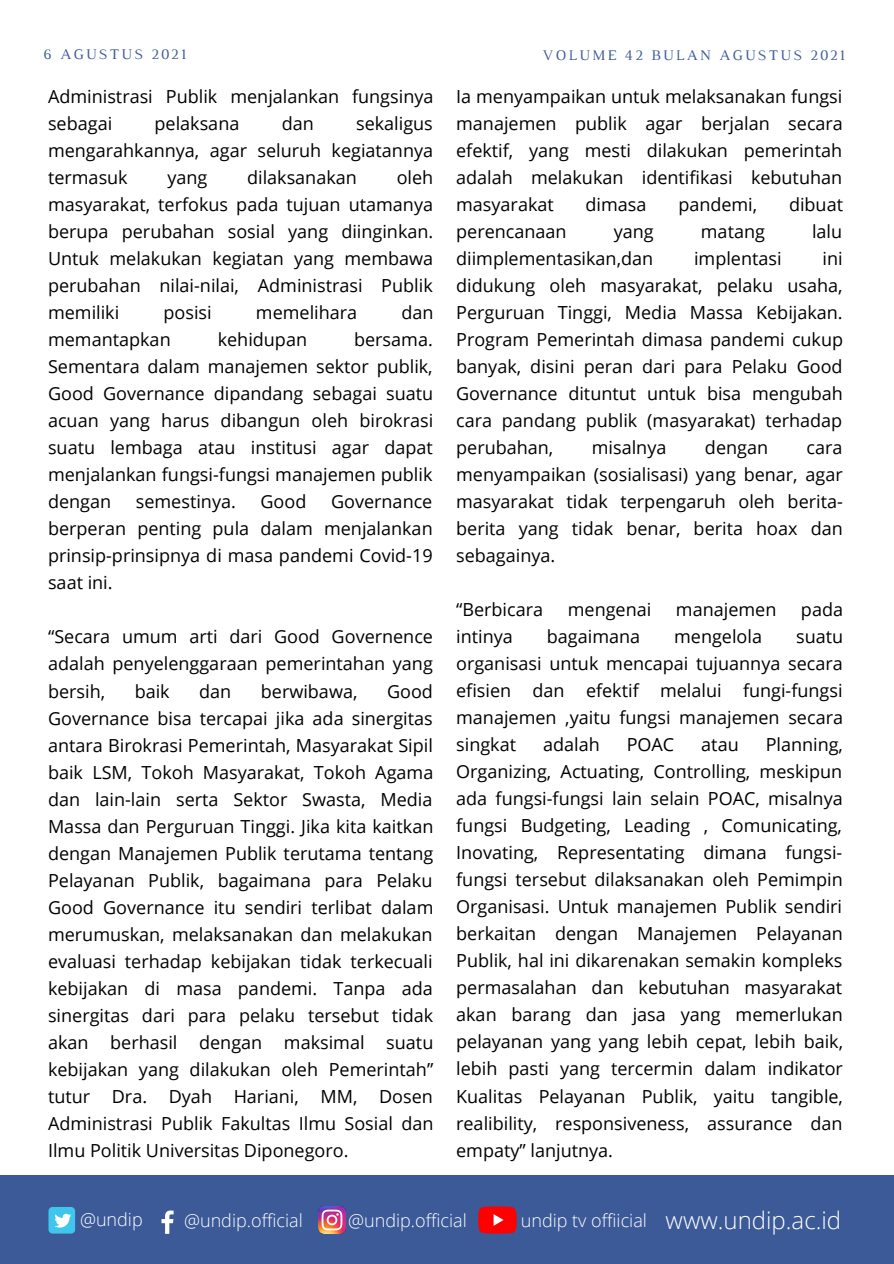
<style>
.page{position:relative;width:894px;height:1264px;background:#fff}
.page>*{position:absolute;margin:0;border:0;box-sizing:border-box;transform-origin:0 0}
.t1{font:300 24px "Open Sans";color:#fff}
.t2{font:18px/27px "Open Sans";color:#000;text-align:justify}
.t3{font:300 18px "Open Sans";color:#fff}
.t4{font:15px "Luthier";letter-spacing:.14em;color:#3d5a98}
</style>
<div class="page">
<div style="left:0;top:1175px;width:893px;height:88px;background:#3d5a98"></div>
<div style="left:48px;top:1206px;width:27px;height:27px;background:#3fc6ee;border-radius:4px"></div>
<svg style="left:54px;top:1213px;width:17px;height:14px"></svg>
<svg style="left:161px;top:1210px;width:12px;height:23px"></svg>
<svg style="left:478px;top:1206px;width:38px;height:27px"></svg>
<img style="left:318px;top:1206px;width:27px;height:27px">
<p class="t4" style="left:44px;top:49px;width:144px">6 AGUSTUS 2021</p>
<p class="t4" style="left:542px;top:49px;width:304px">VOLUME 42 BULAN AGUSTUS 2021</p>
<p class="t2" style="left:48px;top:82px;width:387px">Administrasi Publik menjalankan fungsinya sebagai</p>
<p class="t2" style="left:48px;top:109px;width:386px;text-indent:308px">sekaligus mengarahkannya, agar seluruh kegiatannya termasuk</p>
<p class="t2" style="left:154px;top:109px;width:86px">pelaksana</p>
<p class="t2" style="left:282px;top:109px;width:34px">dan</p>
<p class="t2" style="left:48px;top:163px;width:386px;text-indent:348px">oleh masyarakat, terfokus pada tujuan utamanya berupa perubahan sosial yang diinginkan.<br>Untuk melakukan kegiatan yang membawa perubahan nilai-nilai, Administrasi Publik memiliki</p>
<p class="t2" style="left:167px;top:163px;width:41px">yang</p>
<p class="t2" style="left:247px;top:163px;width:111px">dilaksanakan</p>
<p class="t2" style="left:163px;top:298px;width:50px">posisi</p>
<p class="t2" style="left:256px;top:298px;width:103px">memelihara</p>
<p class="t2" style="left:401px;top:298px;width:34px">dan</p>
<p class="t2" style="left:48px;top:325px;width:124px">memantapkan</p>
<p class="t2" style="left:218px;top:325px;width:91px">kehidupan</p>
<p class="t2" style="left:48px;top:325px;width:386px;text-indent:306px">bersama.<br>Sementara dalam manajemen sektor publik, Good Governance dipandang sebagai suatu acuan yang harus dibangun oleh birokrasi suatu lembaga atau institusi agar dapat menjalankan fungsi-fungsi manajemen publik dengan</p>
<p class="t2" style="left:136px;top:488px;width:101px">semestinya.</p>
<p class="t2" style="left:260px;top:488px;width:47px">Good</p>
<p class="t2" style="left:48px;top:488px;width:386px;text-indent:283px">Governance berperan penting pula dalam menjalankan prinsip-prinsipnya di masa pandemi Covid-19 saat ini.</p>
<p class="t2" style="left:48px;top:623px;width:386px">“Secara umum arti dari Good Governence adalah penyelenggaraan pemerintahan yang bersih,</p>
<p class="t2" style="left:48px;top:677px;width:387px;text-indent:339px">Good Governance bisa tercapai jika ada sinergitas antara Birokrasi Pemerintah, Masyarakat Sipil baik LSM, Tokoh Masyarakat, Tokoh Agama dan lain-lain serta Sektor Swasta, Media Massa dan Perguruan Tinggi. Jika kita kaitkan dengan Manajemen Publik terutama tentang Pelayanan Publik, bagaimana para Pelaku Good Governance itu sendiri terlibat dalam merumuskan, melaksanakan dan melakukan evaluasi terhadap kebijakan tidak terkecuali kebijakan di masa pandemi. Tanpa ada sinergitas dari para pelaku tersebut tidak akan berhasil dengan maksimal suatu kebijakan yang dilakukan oleh Pemerintah” tutur Dra. Dyah Hariani, MM, Dosen Administrasi Publik Fakultas Ilmu Sosial dan Ilmu Politik Universitas Diponegoro.</p>
<p class="t2" style="left:135px;top:677px;width:37px">baik</p>
<p class="t2" style="left:199px;top:677px;width:34px">dan</p>
<p class="t2" style="left:261px;top:677px;width:98px">berwibawa,</p>
<p class="t2" style="left:456px;top:82px;width:388px">Ia menyampaikan untuk melaksanakan fungsi manajemen publik agar berjalan secara efektif, yang mesti dilakukan pemerintah adalah melakukan identifikasi kebutuhan masyarakat</p>
<p class="t2" style="left:585px;top:190px;width:62px">dimasa</p>
<p class="t2" style="left:678px;top:190px;width:80px">pandemi,</p>
<p class="t2" style="left:788px;top:190px;width:55px">dibuat</p>
<p class="t2" style="left:456px;top:217px;width:112px">perencanaan</p>
<p class="t2" style="left:613px;top:217px;width:41px">yang</p>
<p class="t2" style="left:700px;top:217px;width:66px">matang</p>
<p class="t2" style="left:811px;top:217px;width:32px">lalu</p>
<p class="t2" style="left:456px;top:244px;width:198px">diimplementasikan,dan</p>
<p class="t2" style="left:694px;top:244px;width:89px">implentasi</p>
<p class="t2" style="left:456px;top:244px;width:388px;text-indent:366px">ini didukung oleh masyarakat, pelaku usaha, Perguruan Tinggi, Media Massa Kebijakan.<br>Program Pemerintah dimasa pandemi cukup banyak, disini peran dari para Pelaku Good Governance dituntut untuk bisa mengubah cara pandang publik (masyarakat) terhadap perubahan,</p>
<p class="t2" style="left:591px;top:433px;width:76px">misalnya</p>
<p class="t2" style="left:704px;top:433px;width:65px">dengan</p>
<p class="t2" style="left:456px;top:433px;width:388px;text-indent:350px">cara menyampaikan (sosialisasi) yang benar, agar masyarakat tidak terpengaruh oleh berita&shy;berita yang tidak benar, berita hoax dan sebagainya.</p>
<p class="t2" style="left:456px;top:595px;width:88px">“Berbicara</p>
<p class="t2" style="left:567px;top:595px;width:85px">mengenai</p>
<p class="t2" style="left:675px;top:595px;width:102px">manajemen</p>
<p class="t2" style="left:800px;top:595px;width:44px">pada</p>
<p class="t2" style="left:456px;top:622px;width:58px">intinya</p>
<p class="t2" style="left:546px;top:622px;width:95px">bagaimana</p>
<p class="t2" style="left:674px;top:622px;width:89px">mengelola</p>
<p class="t2" style="left:456px;top:622px;width:388px;text-indent:340px">suatu organisasi untuk mencapai tujuannya secara efisien dan efektif melalui fungi-fungsi manajemen ,yaitu fungsi manajemen secara singkat</p>
<p class="t2" style="left:456px;top:730px;width:388px;text-indent:309px">Planning, Organizing, Actuating, Controlling, meskipun ada fungsi-fungsi lain selain POAC, misalnya fungsi Budgeting, Leading , Comunicating, Inovating, Representating dimana fungsi&shy;fungsi tersebut dilaksanakan oleh Pemimpin Organisasi. Untuk manajemen Publik sendiri berkaitan dengan Manajemen Pelayanan Publik, hal ini dikarenakan semakin kompleks permasalahan dan kebutuhan masyarakat akan barang dan jasa yang memerlukan pelayanan yang yang lebih cepat, lebih baik, lebih pasti yang tercermin dalam indikator Kualitas Pelayanan Publik, yaitu tangible, realibility, responsiveness, assurance dan empaty” lanjutnya.</p>
<p class="t2" style="left:543px;top:730px;width:58px">adalah</p>
<p class="t2" style="left:626px;top:730px;width:49px">POAC</p>
<p class="t2" style="left:701px;top:730px;width:39px">atau</p>
<p class="t3" style="left:80px;top:1207px;width:64px">@undip</p>
<p class="t3" style="left:184px;top:1207px;width:120px">@undip.official</p>
<p class="t3" style="left:348px;top:1207px;width:120px">@undip.official</p>
<p class="t3" style="left:520px;top:1207px;width:128px">undip tv offiicial</p>
<h1 class="t1" style="left:665px;top:1203px;width:177px">www.undip.ac.id</h1>
</div>
